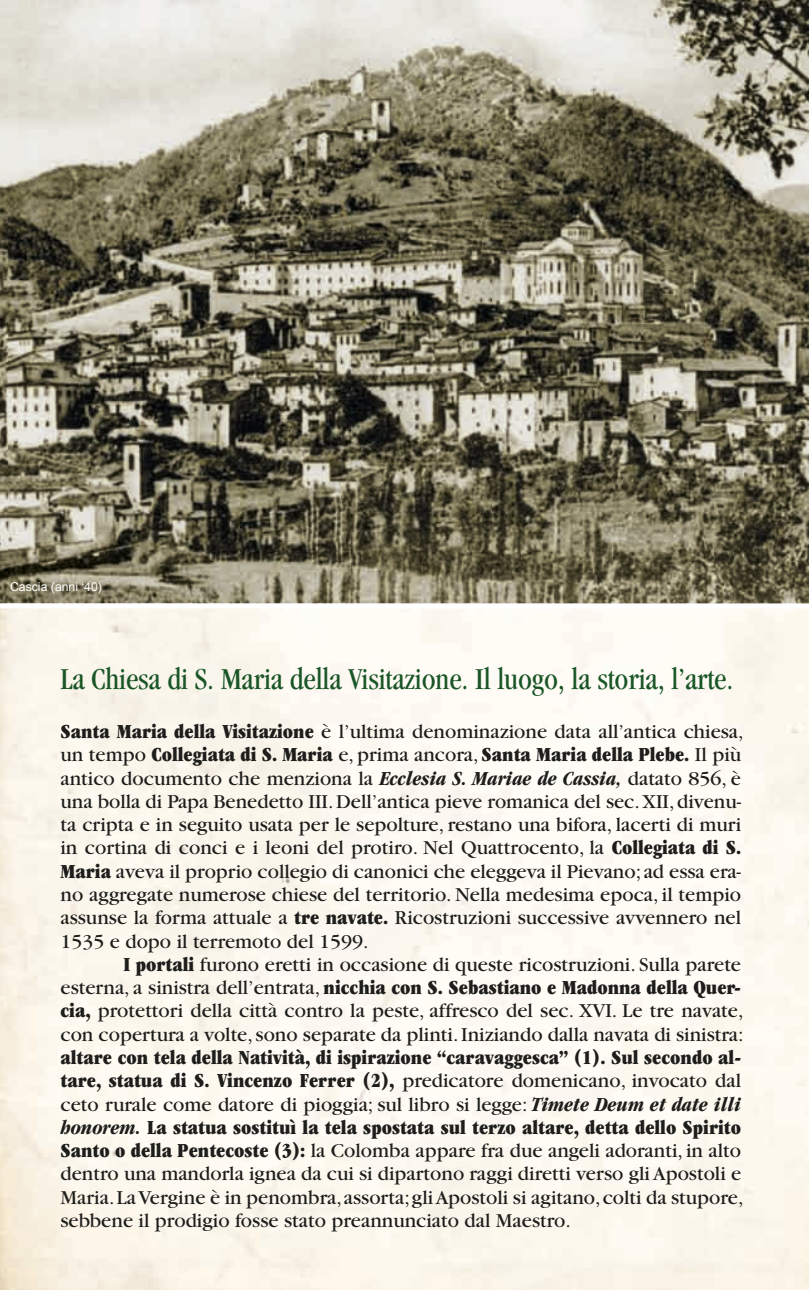
<style>
.page{position:relative;width:809px;height:1290px;background:#fff}
.page>*{position:absolute;margin:0;border:0;box-sizing:border-box;transform-origin:0 0}
.t1{font:condensed 31.5px "Garamond";letter-spacing:-.005em;color:#195526}
.t2{font:20.65px/23.3px "Garamond";color:#1d1d1b}
.t3{font:12.25px "Arial";color:#fff}
.s1{font-stretch:ultra-condensed}
.s2{font-weight:700;font-style:italic;font-stretch:condensed}
</style>
<div class="page">
<img style="left:0;top:0;width:809px;height:603px">
<p class="t3" style="left:10px;top:578px;width:93px">Cascia (anni ‘40)</p>
<h1 class="t1" style="left:60px;top:662px;width:674px">La Chiesa di S. Maria della Visitazione. Il luogo, la storia, l’arte.</h1>
<p class="t2" style="left:60px;top:720px;width:684px"><span class="s1">Santa Maria della Visitazione</span> è l’ultima denominazione data all’antica chiesa, un tempo <span class="s1">Collegiata di S. Maria</span> e, prima ancora, <span class="s1">Santa Maria della Plebe.</span> Il più antico documento che menziona la <span class="s2">Ecclesia S. Mariae de Cassia,</span> datato 856, è una bolla di Papa Benedetto III . Dell’antica pieve romanica del sec. XII , divenu&shy;ta cripta e in seguito usata per le sepolture, restano una bifora, lacerti di muri in cortina di conci e i leoni del protiro. Nel Quattrocento, la <span class="s1">Collegiata di S.<br>Maria</span> aveva il proprio collegio di canonici che eleggeva il Pievano; ad essa era&shy;no aggregate numerose chiese del territorio. Nella medesima epoca, il tempio assunse la forma attuale a <span class="s1">tre navate.</span> Ricostruzioni successive avvennero nel 1535 e dopo il terremoto del 1599.</p>
<p class="t2" style="left:60px;top:953px;width:684px;text-align:justify;text-indent:63px"><span class="s1">I portali</span> furono eretti in occasione di queste ricostruzioni. Sulla parete esterna, a sinistra dell’entrata, <span class="s1">nicchia con S. Sebastiano e Madonna della Quer&shy;cia,</span> protettori della città contro la peste, affresco del sec. XVI. Le tre navate, con copertura a volte, sono separate da plinti. Iniziando dalla navata di sinistra:</p>
<p class="t2" style="left:60px;top:1046px;width:684px"><span class="s1">altare con tela della Natività, di ispirazione “caravaggesca” (1). Sul secondo al&shy;tare, statua di S. Vincenzo Ferrer (2),</span> predicatore domenicano, invocato dal ceto rurale come datore di pioggia; sul libro si legge: <span class="s2">Timete Deum et date illi honorem.</span> <span class="s1">La statua sostituì la tela spostata sul terzo altare, detta dello Spirito Santo o della Pentecoste (3):</span> la Colomba appare fra due angeli adoranti, in alto dentro una mandorla ignea da cui si dipartono raggi diretti verso gli Apostoli e Maria. La Vergine è in penombra, assorta; gli Apostoli si agitano, colti da stupore, sebbene il prodigio fosse stato preannunciato dal Maestro.</p>
</div>
